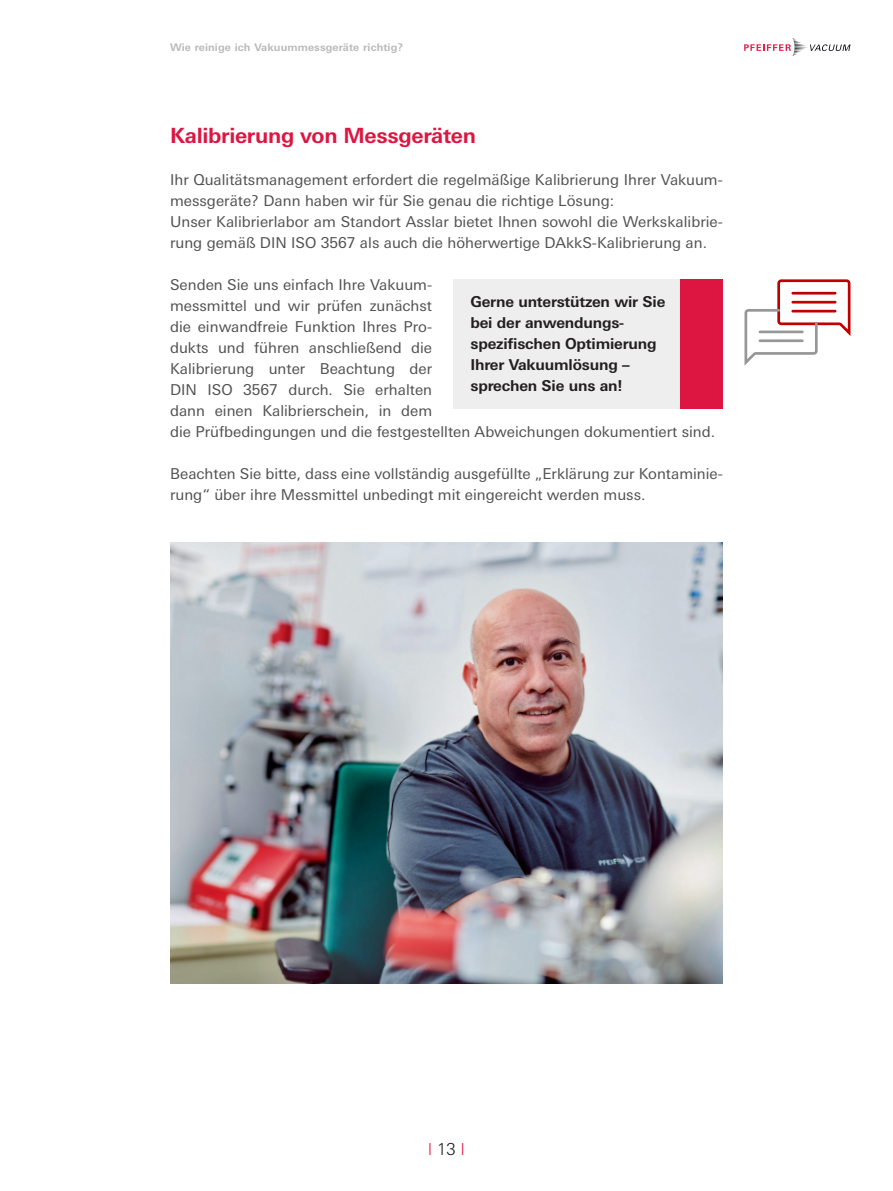
<style>
.page{position:relative;width:893px;height:1191px;background:#fff}
.page>*{position:absolute;margin:0;border:0;box-sizing:border-box;transform-origin:0 0}
.t1{font:700 21px "Univers Next W1 G";letter-spacing:-.015em;color:#dd1541}
.t2{font:300 16.5px "Univers Next W1 G";color:#dd1541}
.t3{font:15px/21px "Univers Next W1 G";color:#515151}
.t4{font:700 15px/21px "Univers Next W1 G";letter-spacing:-.015em;color:#231f20}
.t5{font:700 10.5px "Univers Next W1 G";letter-spacing:.01em;color:#b9b9b9}
.s1{color:#1a171b}
</style>
<div class="page">
<svg style="left:744px;top:38px;width:106px;height:18px"></svg>
<div style="left:453px;top:279px;width:237px;height:129px;background:#eee"></div>
<div style="left:680px;top:279px;width:43px;height:129px;background:#dd1541"></div>
<svg style="left:744px;top:279px;width:106px;height:87px"></svg>
<img style="left:170px;top:542px;width:553px;height:442px">
<p class="t5" style="left:170px;top:41px;width:235px">Wie reinige ich Vakuummessgeräte richtig?</p>
<h1 class="t1" style="left:170px;top:123px;width:307px">Kalibrierung von Messgeräten</h1>
<p class="t3" style="left:170px;top:170px;width:554px">Ihr Qualitätsmanagement erfordert die regelmäßige Kalibrierung Ihrer Vakuum&shy;messgeräte? Dann haben wir für Sie genau die richtige Lösung:<br>Unser Kalibrierlabor am Standort Asslar bietet Ihnen sowohl die Werkskalibrie&shy;rung gemäß DIN ISO 3567 als auch die höherwertige DAkkS-Kalibrierung an.</p>
<p class="t3" style="left:170px;top:275px;width:546px">Senden Sie uns einfach Ihre Vakuum-<br>messmittel und wir prüfen zunächst<br>die einwandfreie Funktion Ihres Pro-<br>dukts und führen anschließend die<br>Kalibrierung unter Beachtung der<br>DIN ISO 3567 durch. Sie erhalten<br>dann einen Kalibrierschein, in dem<br>die Prüfbedingungen und die festgestellten Abweichungen dokumentiert sind.</p>
<p class="t3" style="left:170px;top:464px;width:554px">Beachten Sie bitte, dass eine vollständig ausgefüllte „Erklärung zur Kontaminie&shy;rung“ über ihre Messmittel unbedingt mit eingereicht werden muss.</p>
<p class="t4" style="left:470px;top:291px;width:197px">Gerne unterstützen wir Sie bei der anwendungs&shy;spezifischen Optimierung<br>Ihrer Vakuumlösung – sprechen Sie uns an!</p>
<p class="t2" style="left:428px;top:1139px;width:38px">l <span class="s1">13</span> l</p>
</div>
